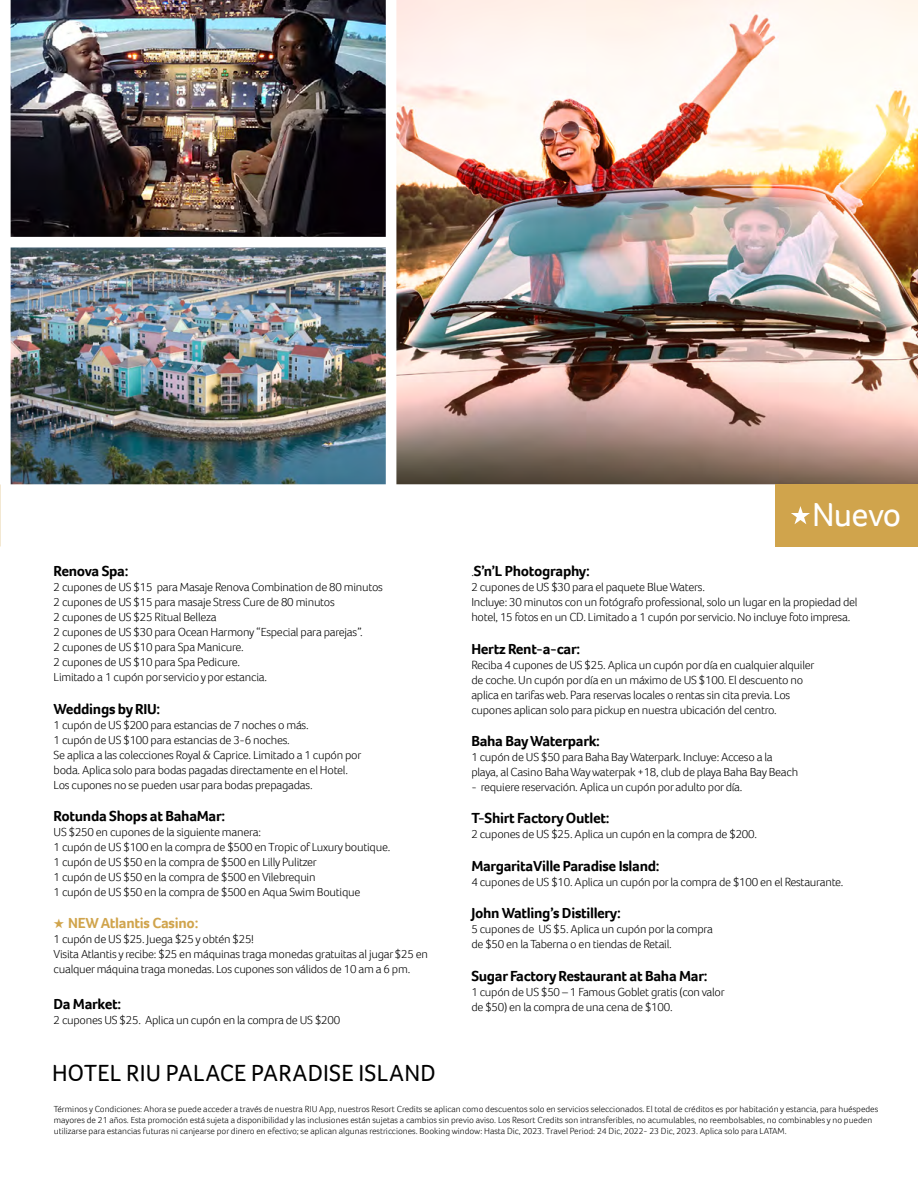
<style>
.page{position:relative;width:918px;height:1188px;background:#fff}
.page>*{position:absolute;margin:0;border:0;box-sizing:border-box;transform-origin:0 0}
.t1{font:34.2px "Foco";letter-spacing:-.02em;color:#fff}
.t2{font:24px "Foco";letter-spacing:.01em;color:#000}
.t3{font:700 15px "Foco";letter-spacing:-.02em;color:#000}
.t4{font:700 15px "Foco";letter-spacing:-.02em;color:#d0a44c}
.t5{font:300 12px/15px "Foco";letter-spacing:-.02em;color:#000}
.t6{font:300 9px/10.8px "Foco";color:#000}
.s1{font-weight:300;font-size:12px}
</style>
<div class="page">
<img style="left:396px;top:0;width:522px;height:484px">
<img style="left:11px;top:0;width:375px;height:237px">
<img style="left:11px;top:248px;width:375px;height:236px">
<div style="left:776px;top:484px;width:142px;height:62px;background:#d0a44c"></div>
<svg style="left:791px;top:506px;width:19px;height:18px"></svg>
<p class="t3" style="left:54px;top:561px;width:76px">Renova Spa:</p>
<p class="t5" style="left:54px;top:579px;width:331px">2 cupones de US $15 para Masaje Renova Combination de 80 minutos 2 cupones de US $15 para masaje Stress Cure de 80 minutos<br>2 cupones de US $25 Ritual Belleza<br>2 cupones de US $30 para Ocean Harmony “Especial para parejas”.<br>2 cupones de US $10 para Spa Manicure.<br>2 cupones de US $10 para Spa Pedicure.<br>Limitado a 1 cupón por servicio y por estancia.</p>
<p class="t3" style="left:54px;top:699px;width:108px">Weddings by RIU:</p>
<p class="t5" style="left:54px;top:717px;width:309px">1 cupón de US $200 para estancias de 7 noches o más.<br>1 cupón de US $100 para estancias de 3-6 noches.<br>Se aplica a las colecciones Royal &amp; Caprice. Limitado a 1 cupón por boda. Aplica solo para bodas pagadas directamente en el Hotel.<br>Los cupones no se pueden usar para bodas prepagadas.</p>
<p class="t3" style="left:54px;top:806px;width:173px">Rotunda Shops at BahaMar:</p>
<p class="t5" style="left:54px;top:824px;width:338px">US $250 en cupones de la siguiente manera:<br>1 cupón de US $100 en la compra de $500 en Tropic of Luxury boutique.<br>1 cupón de US $50 en la compra de $500 en Lilly Pulitzer<br>1 cupón de US $50 en la compra de $500 en Vilebrequin<br>1 cupón de US $50 en la compra de $500 en Aqua Swim Boutique</p>
<p class="t4" style="left:54px;top:913px;width:146px">★ NEW Atlantis Casino:</p>
<p class="t5" style="left:54px;top:932px;width:376px">1 cupón de US $25. Juega $25 y obtén $25!<br>Visita Atlantis y recibe: $25 en máquinas traga monedas gratuitas al jugar $25 en cualquer máquina traga monedas. Los cupones son válidos de 10 am a 6 pm.</p>
<p class="t3" style="left:54px;top:994px;width:69px">Da Market:</p>
<p class="t5" style="left:54px;top:1013px;width:288px">2 cupones US $25. Aplica un cupón en la compra de US $200</p>
<h1 class="t1" style="left:812px;top:492px;width:91px">Nuevo</h1>
<p class="t3" style="left:471px;top:561px;width:120px"><span class="s1">.</span>S’n’L Photography:</p>
<p class="t5" style="left:471px;top:579px;width:388px">2 cupones de US $30 para el paquete Blue Waters.<br>Incluye: 30 minutos con un fotógrafo professional, solo un lugar en la propiedad del hotel, 15 fotos en un CD. Limitado a 1 cupón por servicio. No incluye foto impresa.</p>
<p class="t3" style="left:471px;top:639px;width:110px">Hertz Rent-a-car:</p>
<p class="t5" style="left:471px;top:657px;width:344px">Reciba 4 cupones de US $25. Aplica un cupón por día en cualquier alquiler de coche. Un cupón por día en un máximo de US $100. El descuento no aplica en tarifas web. Para reservas locales o rentas sin cita previa. Los cupones aplican solo para pickup en nuestra ubicación del centro.</p>
<p class="t3" style="left:471px;top:731px;width:130px">Baha Bay Waterpark:</p>
<p class="t5" style="left:471px;top:749px;width:328px">1 cupón de US $50 para Baha Bay Waterpark. Incluye: Acceso a la playa, al Casino Baha Way waterpak +18, club de playa Baha Bay Beach</p>
<p class="t5" style="left:471px;top:779px;width:273px">- requiere reservación. Aplica un cupón por adulto por día.</p>
<p class="t3" style="left:471px;top:808px;width:140px">T-Shirt Factory Outlet:</p>
<p class="t5" style="left:471px;top:827px;width:287px">2 cupones de US $25. Aplica un cupón en la compra de $200.</p>
<p class="t3" style="left:471px;top:856px;width:190px">MargaritaVille Paradise Island:</p>
<p class="t5" style="left:471px;top:874px;width:374px">4 cupones de US $10. Aplica un cupón por la compra de $100 en el Restaurante.</p>
<p class="t3" style="left:471px;top:903px;width:151px">John Watling’s Distillery:</p>
<p class="t5" style="left:471px;top:921px;width:243px">5 cupones de US $5. Aplica un cupón por la compra de $50 en la Taberna o en tiendas de Retail.</p>
<p class="t3" style="left:471px;top:966px;width:238px">Sugar Factory Restaurant at Baha Mar:</p>
<p class="t5" style="left:471px;top:984px;width:255px">1 cupón de US $50 – 1 Famous Goblet gratis (con valor de $50) en la compra de una cena de $100.</p>
<h2 class="t2" style="left:52px;top:1057px;width:385px">HOTEL RIU PALACE PARADISE ISLAND</h2>
<p class="t6" style="left:54px;top:1104px;width:826px">Términos y Condiciones: Ahora se puede acceder a través de nuestra RIU App, nuestros Resort Credits se aplican como descuentos solo en servicios seleccionados. El total de créditos es por habitación y estancia, para huéspedes mayores de 21 años. Esta promoción está sujeta a disponibilidad y las inclusiones están sujetas a cambios sin previo aviso. Los Resort Credits son intransferibles, no acumulables, no reembolsables, no combinables y no pueden utilizarse para estancias futuras ni canjearse por dinero en efectivo; se aplican algunas restricciones. Booking window: Hasta Dic, 2023. Travel Period: 24 Dic, 2022- 23 Dic, 2023. Aplica solo para LATAM.</p>
</div>
